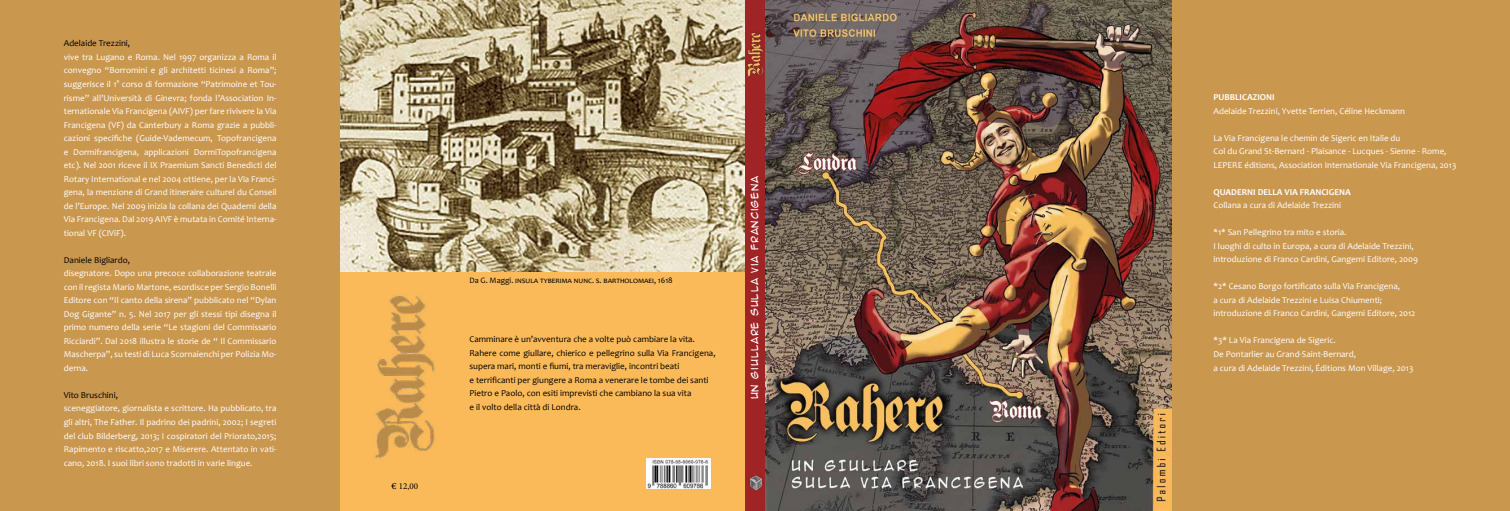
<style>
.page{position:relative;width:1510px;height:511px;background:#fff}
.page>*{position:absolute;margin:0;border:0;box-sizing:border-box;transform-origin:0 0}
.t1{font:9px/13.5px "Candara";color:#fff}
.t2{font:9px/13.5px "Candara";color:#000}
.t3{font:700 9px "Candara";color:#fff}
.t4{font:9px "Anime Ace 2.0 BB";letter-spacing:.1em;color:#fff}
.t5{font:9px "Minion Pro";color:#000}
.t6{font:8.25px "Candara";color:#000}
</style>
<div class="page">
<div style="left:1165px;top:0;width:344px;height:510px;background:#ca974f"></div>
<div style="left:0;top:0;width:344px;height:510px;background:#ca974f"></div>
<div style="left:340px;top:0;width:415px;height:510px;background:#faba5a"></div>
<div style="left:745px;top:0;width:32px;height:510px;background:#9e2425"></div>
<img style="left:341px;top:0;width:404px;height:271px">
<img style="left:375px;top:295px;width:60px;height:163px">
<img style="left:749px;top:475px;width:13px;height:14px">
<img style="left:746px;top:32px;width:18px;height:45px">
<img style="left:647px;top:458px;width:63px;height:30px">
<img style="left:765px;top:0;width:406px;height:510px">
<p class="t2" style="left:64px;top:37px;width:68px">Adelaide Trezzini,</p>
<p class="t1" style="left:64px;top:50px;width:214px;text-align:justify">vive tra Lugano e Roma. Nel 1997 organizza a Roma il convegno “Borromini e gli architetti ticinesi a Roma”; suggerisce il 1° corso di formazione “Patrimoine et Tou&shy;risme” all’Università di Ginevra; fonda l’Association In&shy;ternationale Via Francigena (AIVF) per fare rivivere la Via Francigena (VF) da Canterbury a Roma grazie a pubbli&shy;cazioni specifiche (Guide-Vademecum, Topofrancigena e Dormifrancigena, applicazioni DormiTopofrancigena etc). Nel 2001 riceve il IX Praemium Sancti Benedicti del Rotary International e nel 2004 ottiene, per la Via Franci&shy;gena, la menzione di Grand itineraire culturel du Conseil de l’Europe. Nel 2009 inizia la collana dei Quaderni della Via Francigena. Dal 2019 AIVF è mutata in Comité Interna&shy;tional VF (CIViF).</p>
<p class="t2" style="left:64px;top:253px;width:68px">Daniele Bigliardo,</p>
<p class="t1" style="left:64px;top:266px;width:214px;text-align:justify">disegnatore. Dopo una precoce collaborazione teatrale con il regista Mario Martone, esordisce per Sergio Bonelli Editore con “Il canto della sirena” pubblicato nel “Dylan Dog Gigante” n. 5. Nel 2017 per gli stessi tipi disegna il primo numero della serie “Le stagioni del Commissario Ricciardi”. Dal 2018 illustra le storie de “ Il Commissario Mascherpa”, su testi di Luca Scornaienchi per Polizia Mo&shy;derna.</p>
<p class="t2" style="left:64px;top:388px;width:56px">Vito Bruschini,</p>
<p class="t1" style="left:64px;top:401px;width:214px;text-align:justify">sceneggiatore, giornalista e scrittore. Ha pubblicato, tra gli altri, The Father. Il padrino dei padrini, 2002; I segreti del club Bilderberg, 2013; I cospiratori del Priorato,2015; Rapimento e riscatto,2017 e Miserere. Attentato in vati&shy;cano, 2018. I suoi libri sono tradotti in varie lingue.</p>
<p class="t5" style="left:399px;top:480px;width:21px">12,00</p>
<p class="t6" style="left:469px;top:275px;width:205px">Da G. Maggi. insula tyberima nunc. s. bartholomaei, 1618</p>
<p class="t2" style="left:469px;top:332px;width:248px">Camminare è un’avventura che a volte può cambiare la vita.<br>Rahere come giullare, chierico e pellegrino sulla Via Francigena, supera mari, monti e fiumi, tra meraviglie, incontri beati<br>e terrificanti per giungere a Roma a venerare le tombe dei santi Pietro e Paolo, con esiti imprevisti che cambiano la sua vita<br>e il volto della città di Londra.</p>
<p class="t4" style="left:749px;top:399px;width:225px;rotate:-90deg">un giullare sulla via francigena</p>
<p class="t3" style="left:1213px;top:91px;width:63px">PUBBLICAZIONI</p>
<p class="t1" style="left:1213px;top:104px;width:193px">Adelaide Trezzini, Yvette Terrien, Céline Heckmann</p>
<p class="t1" style="left:1213px;top:131px;width:244px">La Via Francigena le chemin de Sigeric en Italie du<br>Col du Grand St-Bernard - Plaisance - Lucques - Sienne - Rome,<br>LEPERE éditions, Association Internationale Via Francigena, 2013</p>
<p class="t3" style="left:1213px;top:186px;width:139px">QUADERNI DELLA VIA FRANCIGENA</p>
<p class="t1" style="left:1213px;top:198px;width:129px">Collana a cura di Adelaide Trezzini</p>
<p class="t1" style="left:1213px;top:225px;width:206px">*1* San Pellegrino tra mito e storia.<br>I luoghi di culto in Europa, a cura di Adelaide Trezzini, introduzione di Franco Cardini, Gangemi Editore, 2009</p>
<p class="t1" style="left:1213px;top:279px;width:203px">*2* Cesano Borgo fortificato sulla Via Francigena,<br>a cura di Adelaide Trezzini e Luisa Chiumenti; introduzione di Franco Cardini, Gangemi Editore, 2012</p>
<p class="t1" style="left:1213px;top:333px;width:201px">*3* La Via Francigena de Sigeric.<br>De Pontarlier au Grand-Saint-Bernard,<br>a cura di Adelaide Trezzini, Éditions Mon Village, 2013</p>
</div>
